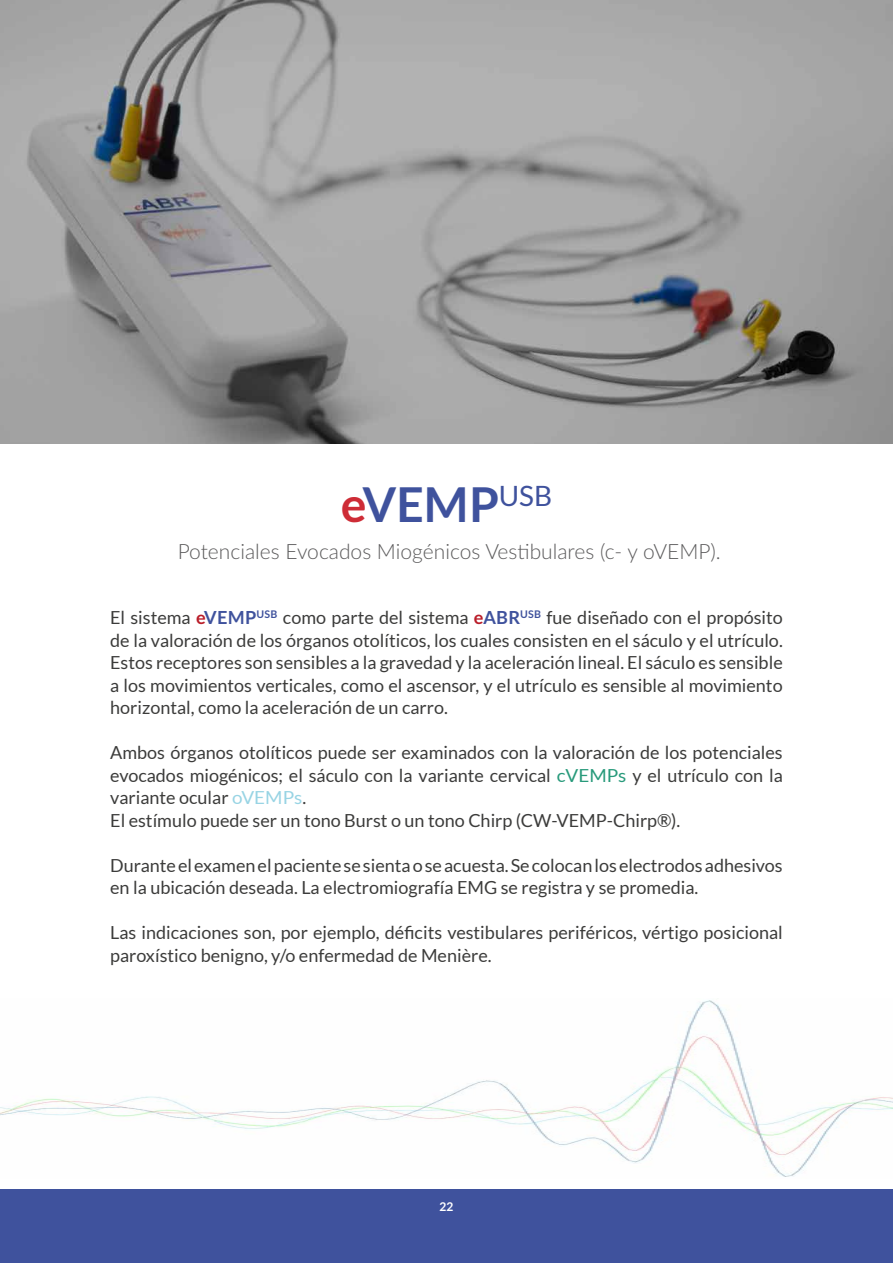
<style>
.page{position:relative;width:893px;height:1263px;background:#fff}
.page>*{position:absolute;margin:0;border:0;box-sizing:border-box;transform-origin:0 0}
.t1{font:700 48px "Lato";color:#3f529d}
.t2{font:300 21px "Lato";color:#5c5b5c}
.t3{font:18px/22.5px "Lato";color:#3c3c3b}
.t4{font:700 12px "Lato";color:#fff}
.s1{color:#ce2c36}
.s2{font-weight:700;color:#ba1e2a}
.s3{font-weight:700;color:#3f529d}
.s4{color:#289a7b}
.s5{color:#98d4e4}
</style>
<div class="page">
<div style="left:0;top:1189px;width:893px;height:74px;background:#3f529d"></div>
<img style="left:0;top:1000px;width:893px;height:177px">
<img style="left:0;top:0;width:893px;height:444px">
<h1 class="t1" style="left:341px;top:469px;width:213px"><span class="s1">e</span>VEMP<sup>USB</sup></h1>
<p class="t2" style="left:178px;top:537px;width:545px">Potenciales Evocados Miogénicos Vestibulares (c- y oVEMP).</p>
<p class="t3" style="left:110px;top:606px;width:674px;text-align:justify">El sistema <span class="s2">e</span><span class="s3">VEMP</span><sup>USB</sup> como parte del sistema <span class="s2">e</span><span class="s3">ABR</span><sup>USB</sup> fue diseñado con el propósito de la valoración de los órganos otolíticos, los cuales consisten en el sáculo y el utrículo.<br>Estos receptores son sensibles a la gravedad y la aceleración lineal. El sáculo es sensible a los movimientos verticales, como el ascensor, y el utrículo es sensible al movimiento horizontal, como la aceleración de un carro.</p>
<p class="t3" style="left:110px;top:741px;width:674px">Ambos órganos otolíticos puede ser examinados con la valoración de los potenciales evocados miogénicos; el sáculo con la variante cervical <span class="s4">cVEMPs</span> y el utrículo con la variante ocular <span class="s5">oVEMPs</span>.<br>El estímulo puede ser un tono Burst o un tono Chirp (CW-VEMP-Chirp®).</p>
<p class="t3" style="left:110px;top:854px;width:674px">Durante el examen el paciente se sienta o se acuesta. Se colocan los electrodos adhesivos en la ubicación deseada. La electromiografía EMG se registra y se promedia.</p>
<p class="t3" style="left:110px;top:921px;width:674px">Las indicaciones son, por ejemplo, déficits vestibulares periféricos, vértigo posicional paroxístico benigno, y/o enfermedad de Menière.</p>
<p class="t4" style="left:439px;top:1198px;width:15px">22</p>
</div>
